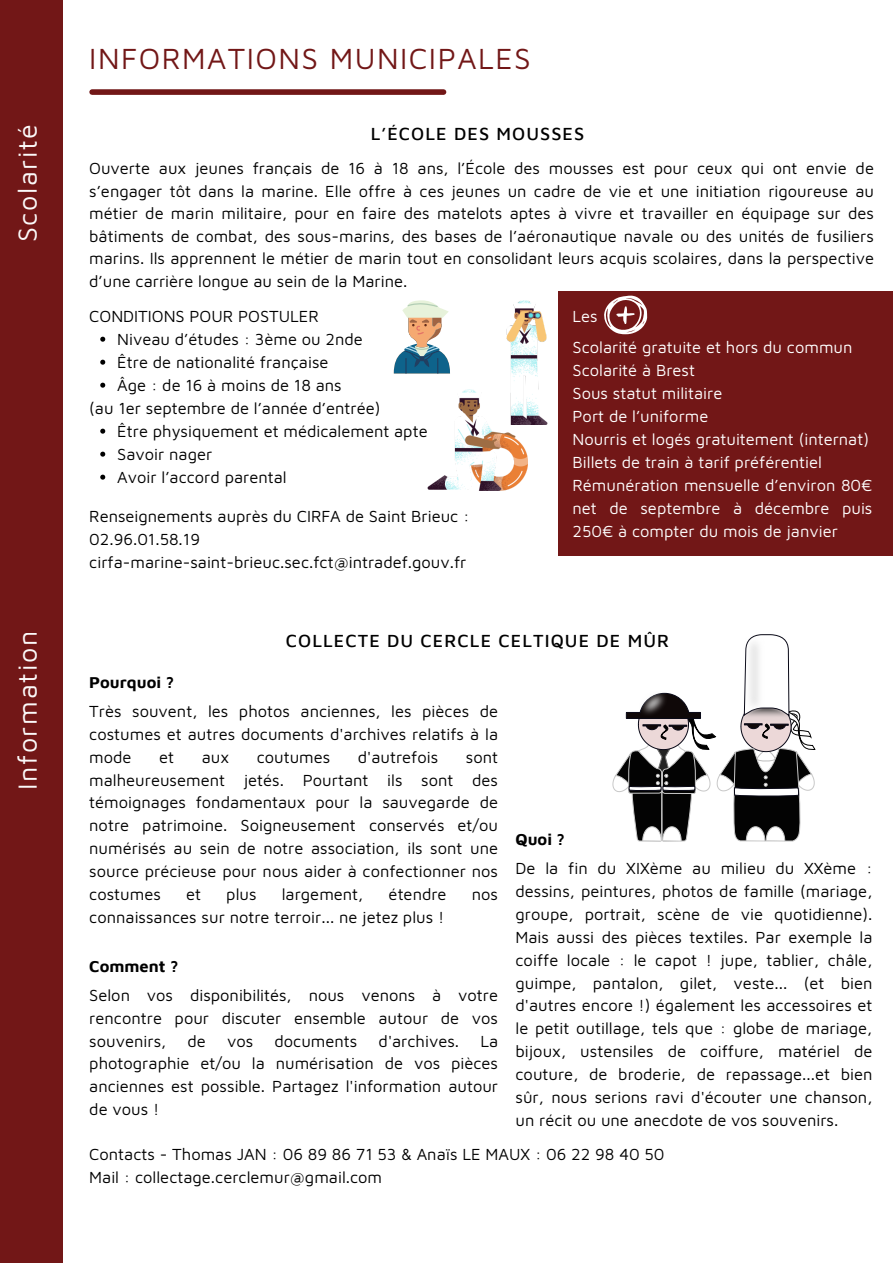
<style>
.page{position:relative;width:893px;height:1264px;background:#fff}
.page>*{position:absolute;margin:0;border:0;box-sizing:border-box;transform-origin:0 0}
.t1{font:29.85px "Maven Pro";letter-spacing:.05em;color:#721717}
.t2{font:26.85px "Maven Pro";letter-spacing:.06em;color:#fff}
.t3{font:500 18px "Maven Pro";letter-spacing:.06em;color:#000}
.t4{font:16.5px/22.8px "Maven Pro";color:#000;text-align:justify}
.t5{font:16.5px/23px "Maven Pro";color:#fff;text-align:justify}
.t6{font:700 16.5px "Maven Pro";color:#000}
</style>
<div class="page">
<div style="left:0;top:0;width:62px;height:1262px;background:#721717"></div>
<div style="left:92px;top:89px;width:351px;height:6px;background:#721717"></div>
<div style="left:558px;top:292px;width:334px;height:264px;background:#721717"></div>
<svg style="left:604px;top:295px;width:43px;height:39px"></svg>
<img style="left:506px;top:300px;width:41px;height:124px">
<img style="left:427px;top:389px;width:100px;height:101px">
<svg style="left:394px;top:300px;width:56px;height:73px"></svg>
<svg style="left:612px;top:634px;width:204px;height:207px"></svg>
<img style="left:639px;top:691px;width:28px;height:24px">
<svg style="left:100px;top:337px;width:5px;height:5px"></svg>
<svg style="left:100px;top:360px;width:5px;height:5px"></svg>
<svg style="left:100px;top:382px;width:5px;height:5px"></svg>
<svg style="left:100px;top:428px;width:5px;height:5px"></svg>
<svg style="left:100px;top:451px;width:5px;height:5px"></svg>
<svg style="left:100px;top:474px;width:5px;height:5px"></svg>
<p class="t1" style="left:89px;top:41px;width:443px">INFORMATIONS MUNICIPALES</p>
<h2 class="t2" style="left:11px;top:242px;width:120px;rotate:-90deg">Scolarité</h2>
<p class="t3" style="left:370px;top:122px;width:215px">L’ÉCOLE DES MOUSSES</p>
<p class="t4" style="left:89px;top:157px;width:786px">Ouverte aux jeunes français de 16 à 18 ans, l’École des mousses est pour ceux qui ont envie de s’engager tôt dans la marine. Elle offre à ces jeunes un cadre de vie et une initiation rigoureuse au métier de marin militaire, pour en faire des matelots aptes à vivre et travailler en équipage sur des bâtiments de combat, des sous-marins, des bases de l’aéronautique navale ou des unités de fusiliers marins. Ils apprennent le métier de marin tout en consolidant leurs acquis scolaires, dans la perspective d’une carrière longue au sein de la Marine.</p>
<p class="t4" style="left:89px;top:304px;width:231px">CONDITIONS POUR POSTULER</p>
<p class="t4" style="left:117px;top:327px;width:247px">Niveau d’études : 3ème ou 2nde</p>
<p class="t4" style="left:117px;top:350px;width:213px">Être de nationalité française</p>
<p class="t4" style="left:117px;top:373px;width:226px">Âge : de 16 à moins de 18 ans</p>
<p class="t4" style="left:117px;top:419px;width:312px">Être physiquement et médicalement apte</p>
<p class="t4" style="left:117px;top:442px;width:96px">Savoir nager</p>
<p class="t4" style="left:117px;top:465px;width:171px">Avoir l’accord parental</p>
<p class="t4" style="left:89px;top:396px;width:293px">(au 1er septembre de l’année d’entrée)</p>
<p class="t4" style="left:89px;top:504px;width:382px">Renseignements auprès du CIRFA de Saint Brieuc :</p>
<p class="t4" style="left:89px;top:527px;width:112px">02.96.01.58.19</p>
<p class="t4" style="left:89px;top:550px;width:379px">cirfa-marine-saint-brieuc.sec.fct@intradef.gouv.fr</p>
<p class="t5" style="left:572px;top:304px;width:27px">Les</p>
<p class="t5" style="left:572px;top:335px;width:281px">Scolarité gratuite et hors du commun</p>
<p class="t5" style="left:572px;top:358px;width:124px">Scolarité à Brest</p>
<p class="t5" style="left:572px;top:381px;width:151px">Sous statut militaire</p>
<p class="t5" style="left:572px;top:404px;width:137px">Port de l’uniforme</p>
<p class="t5" style="left:572px;top:427px;width:298px">Nourris et logés gratuitement (internat)</p>
<p class="t5" style="left:572px;top:450px;width:251px">Billets de train à tarif préférentiel</p>
<p class="t5" style="left:572px;top:473px;width:301px">Rémunération mensuelle d’environ 80€ net de septembre à décembre puis 250€ à compter du mois de janvier</p>
<h2 class="t2" style="left:11px;top:790px;width:160px;rotate:-90deg">Information</h2>
<p class="t3" style="left:286px;top:629px;width:385px">COLLECTE DU CERCLE CELTIQUE DE MÛR</p>
<p class="t6" style="left:89px;top:672px;width:86px">Pourquoi ?</p>
<p class="t4" style="left:89px;top:699px;width:410px">Très souvent, les photos anciennes, les pièces de costumes et autres documents d'archives relatifs à la mode</p>
<p class="t4" style="left:159px;top:745px;width:16px">et</p>
<p class="t4" style="left:202px;top:745px;width:29px">aux</p>
<p class="t4" style="left:257px;top:745px;width:75px">coutumes</p>
<p class="t4" style="left:358px;top:745px;width:82px">d'autrefois</p>
<p class="t4" style="left:89px;top:745px;width:410px;text-indent:376px">sont malheureusement jetés. Pourtant ils sont des témoignages fondamentaux pour la sauvegarde de notre patrimoine. Soigneusement conservés et/ou numérisés au sein de notre association, ils sont une source précieuse pour nous aider à confectionner nos costumes</p>
<p class="t6" style="left:515px;top:829px;width:51px">Quoi ?</p>
<p class="t4" style="left:515px;top:856px;width:358px">De la fin du XIXème au milieu du XXème : dessins, peintures, photos de famille (mariage, groupe, portrait, scène de vie quotidienne).<br>Mais aussi des pièces textiles. Par exemple la coiffe locale : le capot ! jupe, tablier, châle, guimpe, pantalon, gilet, veste... (et bien d'autres encore !) également les accessoires et le petit outillage, tels que : globe de mariage, bijoux, ustensiles de coiffure, matériel de couture, de broderie, de repassage...et bien sûr, nous serions ravi d'écouter une chanson, un récit ou une anecdote de vos souvenirs.</p>
<p class="t4" style="left:186px;top:882px;width:16px">et</p>
<p class="t4" style="left:226px;top:882px;width:32px">plus</p>
<p class="t4" style="left:282px;top:882px;width:83px">largement,</p>
<p class="t4" style="left:388px;top:882px;width:59px">étendre</p>
<p class="t4" style="left:472px;top:882px;width:28px">nos</p>
<p class="t4" style="left:89px;top:905px;width:356px">connaissances sur notre terroir... ne jetez plus !</p>
<p class="t6" style="left:89px;top:956px;width:91px">Comment ?</p>
<p class="t4" style="left:89px;top:983px;width:410px">Selon vos disponibilités, nous venons à votre rencontre pour discuter ensemble autour de vos souvenirs,</p>
<p class="t4" style="left:187px;top:1028px;width:20px">de</p>
<p class="t4" style="left:227px;top:1028px;width:28px">vos</p>
<p class="t4" style="left:274px;top:1028px;width:84px">documents</p>
<p class="t4" style="left:378px;top:1028px;width:82px">d'archives.</p>
<p class="t4" style="left:89px;top:1028px;width:410px;text-indent:391px">La photographie et/ou la numérisation de vos pièces anciennes est possible. Partagez l'information autour de vous !</p>
<p class="t4" style="left:89px;top:1142px;width:576px">Contacts - Thomas JAN : 06 89 86 71 53 &amp; Anaïs LE MAUX : 06 22 98 40 50</p>
<p class="t4" style="left:89px;top:1165px;width:294px">Mail : collectage.cerclemur@gmail.com</p>
</div>
